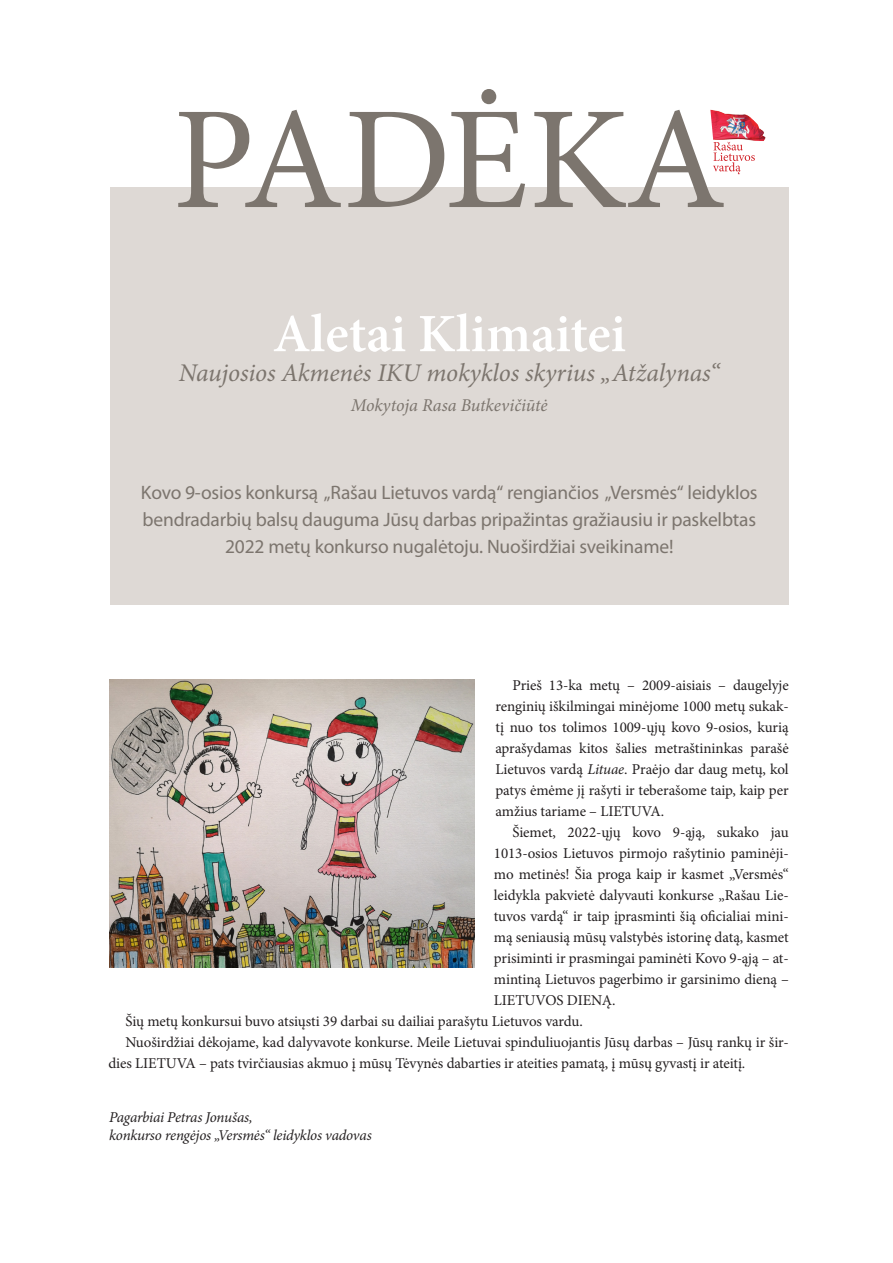
<style>
.page{position:relative;width:893px;height:1263px;background:#fff}
.page>*{position:absolute;margin:0;border:0;box-sizing:border-box;transform-origin:0 0}
.t1{font:146.25px "Minion Pro";letter-spacing:-.01em;color:#7c756e}
.t2{font:600 54px "Minion Pro";color:#fff}
.t3{font:italic 25.5px "Minion Pro";letter-spacing:-.005em;color:#7c756e}
.t4{font:19.5px/27px "Myriad Pro";letter-spacing:-.01em;color:#7c756e;text-align:center}
.t5{font:italic 18px "Minion Pro";letter-spacing:-.01em;color:#7c756e}
.t6{font:15px/21px "Minion Pro";letter-spacing:-.005em;color:#231f20;text-align:justify}
.t7{font:italic 15px/18px "Minion Pro";letter-spacing:-.015em;color:#231f20}
.s1{font-style:italic}
</style>
<div class="page">
<img style="left:110px;top:679px;width:364px;height:289px">
<div style="left:110px;top:187px;width:679px;height:417px;background:#ded9d5"></div>
<svg style="left:713px;top:142px;width:42px;height:32px"></svg>
<img style="left:710px;top:109px;width:56px;height:33px">
<p class="t1" style="left:172px;top:62px;width:555px">PADĖKA</p>
<p class="t2" style="left:273px;top:297px;width:355px">Aletai Klimaitei</p>
<p class="t3" style="left:179px;top:356px;width:542px">Naujosios Akmenės IKU mokyklos skyrius „Atžalynas“</p>
<p class="t5" style="left:351px;top:393px;width:198px">Mokytoja Rasa Butkevičiūtė</p>
<p class="t4" style="left:141px;top:478px;width:618px">Kovo 9-osios konkursą „Rašau Lietuvos vardą“ rengiančios „Versmės“ leidyklos bendradarbių balsų dauguma Jūsų darbas pripažintas gražiausiu ir paskelbtas<br>2022 metų konkurso nugalėtoju. Nuoširdžiai sveikiname!</p>
<p class="t6" style="left:495px;top:675px;width:295px;text-indent:17px">Prieš 13-ka metų – 2009-aisiais – daugelyje renginių iškilmingai minėjome 1000 metų sukak&shy;tį nuo tos tolimos 1009-ųjų kovo 9-osios, kurią aprašydamas kitos šalies metraštininkas parašė Lietuvos vardą <span class="s1">Lituae</span>. Praėjo dar daug metų, kol patys ėmėme jį rašyti ir teberašome taip, kaip per amžius tariame – LIETUVA.</p>
<p class="t6" style="left:494px;top:822px;width:296px;text-indent:19px">Šiemet, 2022-ųjų kovo 9-ąją, sukako jau 1013-osios Lietuvos pirmojo rašytinio paminėji&shy;mo metinės! Šia proga kaip ir kasmet „Versmės“ leidykla pakvietė dalyvauti konkurse „Rašau Lie&shy;tuvos vardą“ ir taip įprasminti šią oficialiai mini&shy;mą seniausią mūsų valstybės istorinę datą, kasmet prisiminti ir prasmingai paminėti Kovo 9-ąją – at&shy;mintiną Lietuvos pagerbimo ir garsinimo dieną – LIETUVOS DIENĄ.</p>
<p class="t6" style="left:125px;top:1011px;width:459px">Šių metų konkursui buvo atsiųsti 39 darbai su dailiai parašytu Lietuvos vardu.</p>
<p class="t6" style="left:108px;top:1032px;width:682px;text-indent:17px">Nuoširdžiai dėkojame, kad dalyvavote konkurse. Meile Lietuvai spinduliuojantis Jūsų darbas – Jūsų rankų ir šir&shy;dies LIETUVA – pats tvirčiausias akmuo į mūsų Tėvynės dabarties ir ateities pamatą, į mūsų gyvastį ir ateitį.</p>
<p class="t7" style="left:109px;top:1109px;width:264px">Pagarbiai Petras Jonušas,<br>konkurso rengėjos „Versmės“ leidyklos vadovas</p>
</div>
